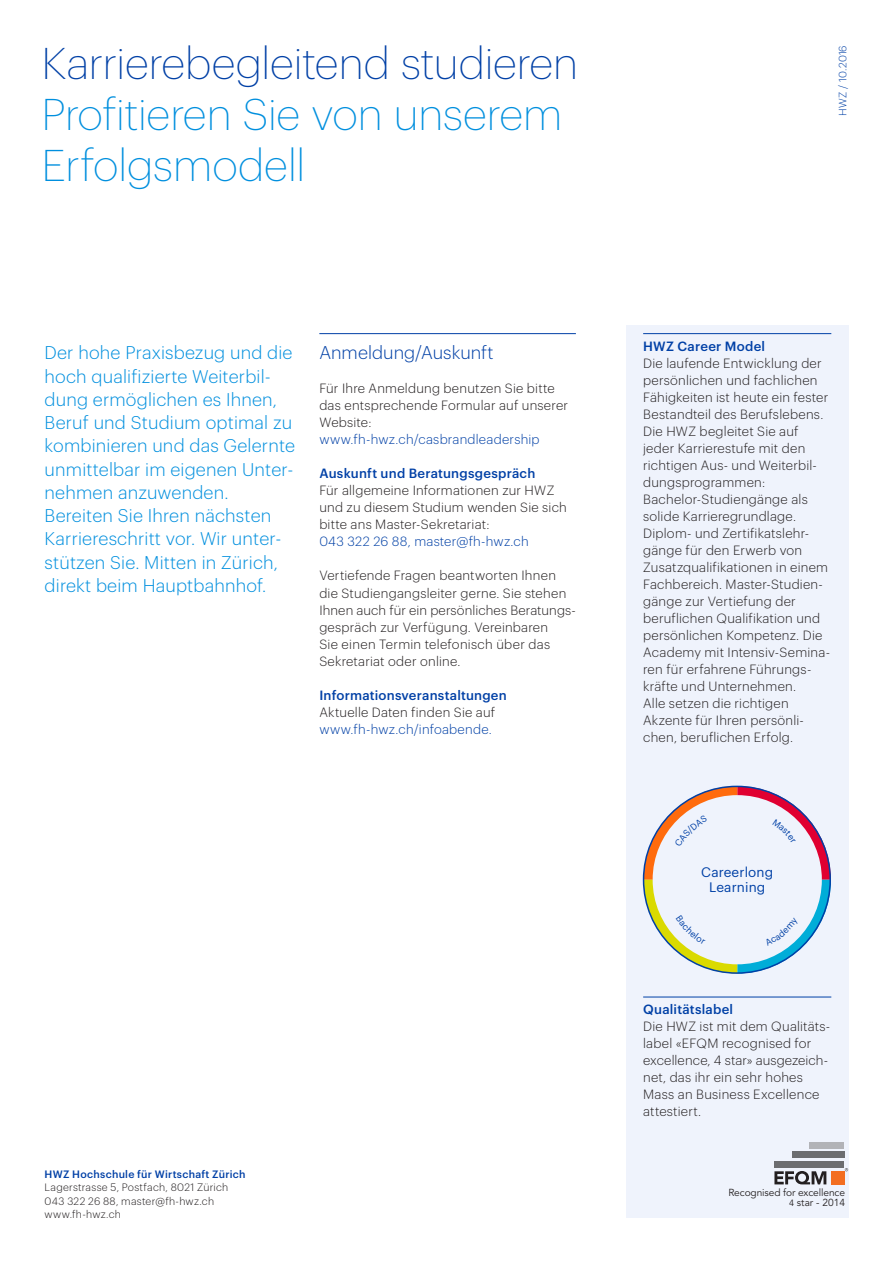
<style>
.page{position:relative;width:893px;height:1263px;background:#fff}
.page>*{position:absolute;margin:0;border:0;box-sizing:border-box;transform-origin:0 0}
.t1{font:200 43.5px/51px "Graphik";color:#008fde}
.t2{font:200 43.5px "Graphik";letter-spacing:-.005em;color:#0040a6}
.t3{font:300 18px/23.2px "Graphik";letter-spacing:.01em;color:#008fde}
.t4{font:300 18px "Graphik";color:#0040a6}
.t5{font:13.5px/15px "Graphik";letter-spacing:.01em;color:#0040a6;text-align:center}
.t6{font:300 13.2px/17px "Graphik";letter-spacing:.015em;color:#231f20}
.t7{font:300 13.2px "Graphik";letter-spacing:.02em;color:#0040a6}
.t8{font:500 13.2px "Graphik";letter-spacing:.02em;color:#0040a6}
.t9{font:300 10.5px/13.5px "Graphik";letter-spacing:.03em;color:#231f20}
.t10{font:500 10.5px "Graphik";letter-spacing:.03em;color:#0040a6}
.t11{font:300 10.5px "Graphik";letter-spacing:.025em;color:#0040a6}
.t12{font:10.2px/9.8px "Avenir";letter-spacing:-.01em;color:#231f20;text-align:right}
.s1{font-size:9px}
</style>
<div class="page">
<div style="left:626px;top:325px;width:222px;height:893px;background:#eff3fc"></div>
<hr style="left:643px;top:997px;width:188px;height:1px;background:#0040a6">
<hr style="left:643px;top:333px;width:188px;height:1px;background:#0040a6">
<hr style="left:319px;top:333px;width:257px;height:1px;background:#0040a6">
<svg style="left:774px;top:1171px;width:52px;height:13px"></svg>
<div style="left:831px;top:1171px;width:13px;height:13px;background:#f36e21"></div>
<div style="left:774px;top:1161px;width:70px;height:7px;background:#6c6d70"></div>
<div style="left:792px;top:1152px;width:52px;height:6px;background:#6c6d70"></div>
<div style="left:809px;top:1142px;width:35px;height:6px;background:#b2b3b7"></div>
<svg style="left:643px;top:786px;width:188px;height:187px"></svg>
<h1 class="t2" style="left:41px;top:32px;width:538px">Karrierebegleitend studieren</h1>
<h1 class="t1" style="left:41px;top:85px;width:522px">Profitieren Sie von unserem<br>Erfolgsmodell</h1>
<p class="t3" style="left:45px;top:340px;width:252px">Der hohe Praxisbezug und die hoch qualifizierte Weiterbil&shy;dung ermöglichen es Ihnen,<br>Beruf und Studium optimal zu kombinieren und das Gelernte unmittelbar im eigenen Unter&shy;nehmen anzuwenden.<br>Bereiten Sie Ihren nächsten<br>Karriereschritt vor. Wir unter&shy;stützen Sie. Mitten in Zürich, direkt beim Hauptbahnhof.</p>
<h2 class="t4" style="left:319px;top:340px;width:176px">Anmeldung/Auskunft</h2>
<p class="t6" style="left:319px;top:379px;width:250px">Für Ihre Anmeldung benutzen Sie bitte das entsprechende Formular auf unserer<br>Website:</p>
<p class="t7" style="left:319px;top:430px;width:222px">www.fh-hwz.ch/casbrandleadership</p>
<p class="t8" style="left:319px;top:464px;width:218px">Auskunft und Beratungsgespräch</p>
<p class="t6" style="left:319px;top:481px;width:249px">Für allgemeine Informationen zur HWZ und zu diesem Studium wenden Sie sich bitte ans Master-Sekretariat:</p>
<p class="t7" style="left:319px;top:532px;width:211px">043 322 26 88, master@fh-hwz.ch</p>
<p class="t6" style="left:319px;top:566px;width:256px">Vertiefende Fragen beantworten Ihnen die Studiengangsleiter gerne. Sie stehen Ihnen auch für ein persönliches Beratungs&shy;gespräch zur Verfügung. Vereinbaren<br>Sie einen Termin telefonisch über das Sekretariat oder online.</p>
<p class="t8" style="left:319px;top:685px;width:189px">Informationsveranstaltungen</p>
<p class="t6" style="left:319px;top:702px;width:177px">Aktuelle Daten finden Sie auf</p>
<p class="t7" style="left:319px;top:719px;width:174px">www.fh-hwz.ch/infoabende.</p>
<p class="t10" style="left:45px;top:1166px;width:202px">HWZ Hochschule für Wirtschaft Zürich</p>
<p class="t9" style="left:45px;top:1180px;width:185px">Lagerstrasse 5, Postfach, 8021 Zürich<br>043 322 26 88, master@fh-hwz.ch www.fh-hwz.ch</p>
<p class="t11" style="left:835px;top:116px;width:72px;rotate:-90deg">HWZ / 10.2016</p>
<p class="t8" style="left:643px;top:336px;width:124px">HWZ Career Model</p>
<p class="t6" style="left:643px;top:354px;width:188px">Die laufende Entwicklung der persönlichen und fachlichen<br>Fähigkeiten ist heute ein fester<br>Bestandteil des Berufslebens.<br>Die HWZ begleitet Sie auf jeder Karrierestufe mit den richtigen Aus- und Weiterbil&shy;dungsprogrammen:<br>Bachelor-Studiengänge als solide Karrieregrundlage.<br>Diplom- und Zertifikatslehr&shy;gänge für den Erwerb von<br>Zusatzqualifikationen in einem<br>Fachbereich. Master-Studien&shy;gänge zur Vertiefung der beruflichen Qualifikation und persönlichen Kompetenz. Die<br>Academy mit Intensiv-Semina&shy;ren für erfahrene Führungs&shy;kräfte und Unternehmen.<br>Alle setzen die richtigen<br>Akzente für Ihren persönli&shy;chen, beruflichen Erfolg.</p>
<p class="t5" style="left:701px;top:863px;width:73px">Careerlong<br>Learning</p>
<p class="t8" style="left:643px;top:999px;width:92px">Qualitätslabel</p>
<p class="t6" style="left:643px;top:1017px;width:189px">Die HWZ ist mit dem Qualitäts&shy;label «EFQM recognised for excellence, 4 star» ausgezeich&shy;net, das ihr ein sehr hohes<br>Mass an Business Excellence attestiert.</p>
<p class="t12" style="left:728px;top:1187px;width:118px">Recognised for excellence<br><span class="s1">4</span> star - 2014</p>
</div>
